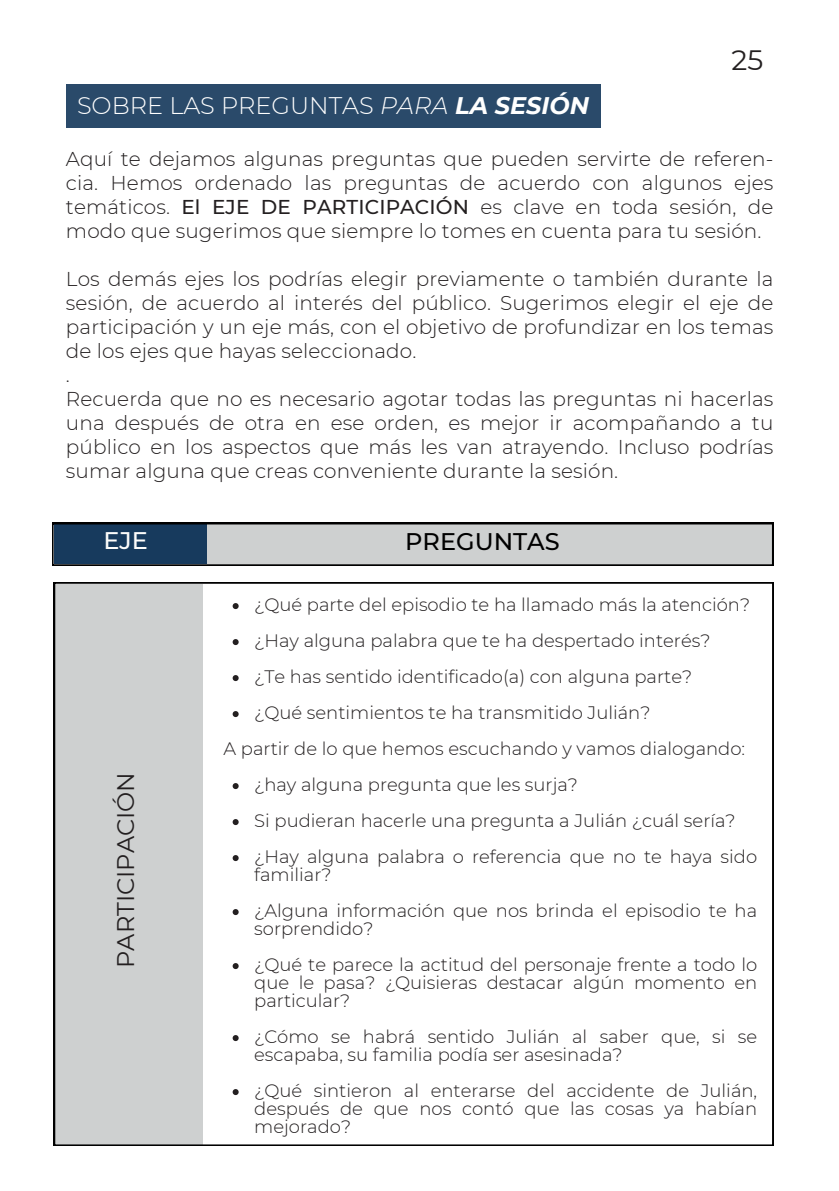
<style>
.page{position:relative;width:839px;height:1191px;background:#fff}
.page>*{position:absolute;margin:0;border:0;box-sizing:border-box;transform-origin:0 0}
.t1{font:28px "Montserrat";color:#231f20}
.t2{font:300 24px "Montserrat";color:#fff}
.t3{font:24px "Montserrat";color:#231f20}
.t4{font:500 24px "Montserrat";color:#000}
.t5{font:500 24px "Montserrat";color:#fcfcfb}
.t6{font:300 20px/24px "Montserrat";letter-spacing:.005em;color:#231f20;text-align:justify}
.t7{font:300 18px/18px "Montserrat";color:#231f20}
.s1{font-style:italic}
.s2{font-weight:700;font-style:italic}
.s3{font-weight:500}
</style>
<div class="page">
<div style="left:66px;top:84px;width:534px;height:43px;background:#2a4a6a"></div>
<svg style="left:54px;top:582px;width:719px;height:564px"></svg>
<svg style="left:52px;top:523px;width:721px;height:43px;background:#99a1a8"></svg>
<p class="t2" style="left:77px;top:91px;width:513px">SOBRE LAS PREGUNTAS <span class="s1">PARA</span> <span class="s2">LA SESIÓN</span></p>
<p class="t1" style="left:731px;top:43px;width:33px">25</p>
<h2 class="t6" style="left:66px;top:147px;width:709px">Aquí te dejamos algunas preguntas que pueden servirte de referen&shy;cia. Hemos ordenado las preguntas de acuerdo con algunos ejes temáticos. <span class="s3">El EJE DE PARTICIPACIÓN</span> es clave en toda sesión, de modo que sugerimos que siempre lo tomes en cuenta para tu sesión.</h2>
<p class="t6" style="left:66px;top:267px;width:709px">Los demás ejes los podrías elegir previamente o también durante la sesión, de acuerdo al interés del público. Sugerimos elegir el eje de participación y un eje más, con el objetivo de profundizar en los temas de los ejes que hayas seleccionado.</p>
<p class="t6" style="left:66px;top:363px;width:5px">.</p>
<p class="t6" style="left:66px;top:387px;width:709px">Recuerda que no es necesario agotar todas las preguntas ni hacerlas una después de otra en ese orden, es mejor ir acompañando a tu público en los aspectos que más les van atrayendo. Incluso podrías sumar alguna que creas conveniente durante la sesión.</p>
<p class="t5" style="left:103px;top:526px;width:46px">EJE</p>
<p class="t4" style="left:405px;top:527px;width:156px">PREGUNTAS</p>
<p class="t3" style="left:111px;top:968px;width:197px;rotate:-90deg">PARTICIPACIÓN</p>
<p class="t7" style="left:254px;top:595px;width:497px">¿Qué parte del episodio te ha llamado más la atención?</p>
<h1 class="t7" style="left:254px;top:631px;width:458px">¿Hay alguna palabra que te ha despertado interés?</h1>
<h1 class="t7" style="left:254px;top:667px;width:439px">¿Te has sentido identificado(a) con alguna parte?</h1>
<p class="t7" style="left:254px;top:703px;width:398px">¿Qué sentimientos te ha transmitido Julián?</p>
<p class="t7" style="left:224px;top:739px;width:523px">A partir de lo que hemos escuchando y vamos dialogando:</p>
<p class="t7" style="left:254px;top:775px;width:325px">¿hay alguna pregunta que les surja?</p>
<p class="t7" style="left:254px;top:811px;width:483px">Si pudieran hacerle una pregunta a Julián ¿cuál sería?</p>
<p class="t7" style="left:254px;top:847px;width:504px">¿Hay alguna palabra o referencia que no te haya sido familiar?</p>
<p class="t7" style="left:254px;top:901px;width:504px">¿Alguna información que nos brinda el episodio te ha sorprendido?</p>
<p class="t7" style="left:254px;top:955px;width:504px;text-align:justify">¿Qué te parece la actitud del personaje frente a todo lo que le pasa? ¿Quisieras destacar algún momento en particular?</p>
<p class="t7" style="left:254px;top:1027px;width:504px">¿Cómo se habrá sentido Julián al saber que, si se escapaba, su familia podía ser asesinada?</p>
<p class="t7" style="left:254px;top:1081px;width:504px;text-align:justify">¿Qué sintieron al enterarse del accidente de Julián, después de que nos contó que las cosas ya habían mejorado?</p>
</div>
